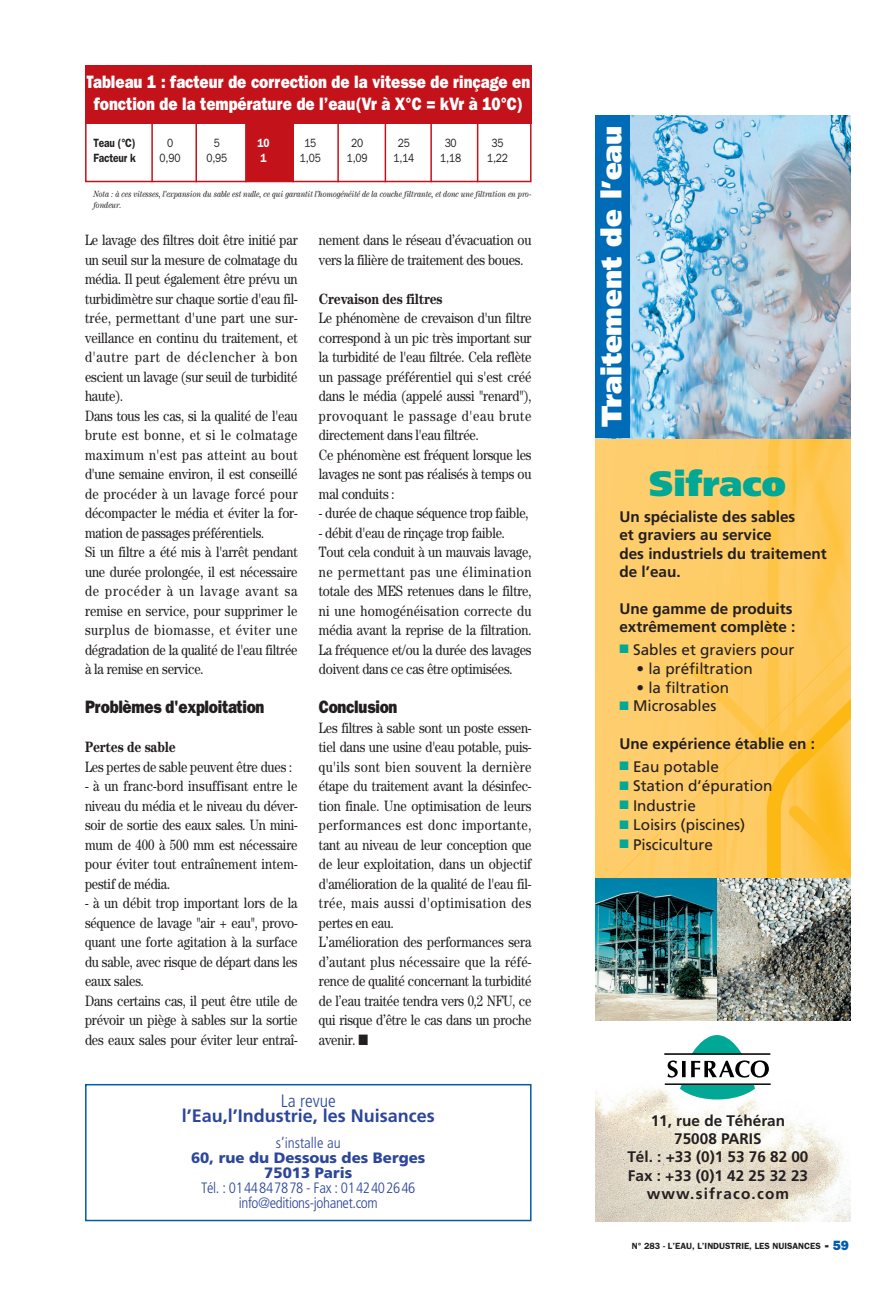
<style>
.page{position:relative;width:893px;height:1306px;background:#fff}
.page>*{position:absolute;margin:0;border:0;box-sizing:border-box;transform-origin:0 0}
.t1{font:35.25px "Frutiger Ultra Black+SCCFYK";color:#00a895}
.t2{font:28.05px "Frutiger Ultra Black+SCCFYK";color:#fff}
.t3{font:800 18px/21.6px "Franklin Gothic";color:#fff;text-align:center;scale:.85 1}
.t4{font:800 18px "Franklin Gothic";letter-spacing:-.02em;color:#231f20;scale:.85 1}
.t5{font:700 18px "Frutiger";color:#2c469a}
.t6{font:300 condensed 18px "Frutiger";color:#2c469a}
.t7{font:15.3px/18.3px "Frutiger Bold+FOZEPD";color:#231f20}
.t8{font:15.3px "Frutiger Roman+FEJDZK";color:#231f20}
.t9{font:15px/19.5px "Century";letter-spacing:-.015em;color:#231f20;scale:.85 1}
.t10{font:300 condensed 15px/15px "Frutiger";letter-spacing:-.025em;color:#2c469a;text-align:center}
.t11{font:900 15px/15px "Frutiger";color:#2c469a;text-align:center}
.t12{font:700 15px "Century";letter-spacing:-.015em;color:#231f20;scale:.85 1}
.t13{font:300 condensed 15px "Frutiger";color:#2c469a}
.t14{font:12px "Franklin Gothic";letter-spacing:-.02em;color:#231f20;scale:.85 1}
.t15{font:600 12px "Franklin Gothic";letter-spacing:-.02em;color:#231f20;scale:.85 1}
.t16{font:600 12px "Franklin Gothic";color:#fff;scale:.85 1}
.t17{font:italic 9px/10.5px "Century";letter-spacing:-.015em;color:#231f20;scale:.85 1}
.t18{font:600 9px "Franklin Gothic";color:#231f20}
.s1{color:#00a895}
.s2{font-weight:800;font-size:13.5px}
.s3{font-weight:800;font-size:13.5px;color:#015aaa}
</style>
<div class="page">
<div style="left:246px;top:124px;width:47px;height:58px;background:#c4121a"></div>
<div style="left:85px;top:65px;width:446px;height:59px;background:#c4121a"></div>
<hr style="left:151px;top:124px;width:2px;height:58px;background:#c4121a">
<hr style="left:195px;top:124px;width:2px;height:58px;background:#c4121a">
<hr style="left:245px;top:124px;width:2px;height:58px;background:#c4121a">
<hr style="left:292px;top:124px;width:2px;height:58px;background:#c4121a">
<hr style="left:337px;top:124px;width:2px;height:58px;background:#c4121a">
<hr style="left:385px;top:124px;width:1px;height:58px;background:#c4121a">
<hr style="left:430px;top:124px;width:2px;height:58px;background:#c4121a">
<hr style="left:477px;top:124px;width:1px;height:58px;background:#c4121a">
<img style="left:595px;top:115px;width:255px;height:1106px">
<div style="left:85px;top:65px;width:446px;height:117px;border:2px solid #c4121a"></div>
<div style="left:85px;top:1083px;width:446px;height:138px;border:2px solid #015aaa"></div>
<p class="t3" style="left:86px;top:73px;width:524px">Tableau 1 : facteur de correction de la vitesse de rinçage en fonction de la température de l’eau(Vr à X°C = kVr à 10°C)</p>
<p class="t15" style="left:94px;top:139px;width:51px">Teau (°C)</p>
<p class="t14" style="left:167px;top:139px;width:9px">0</p>
<p class="t14" style="left:214px;top:139px;width:9px">5</p>
<p class="t16" style="left:258px;top:139px;width:16px">10</p>
<p class="t14" style="left:304px;top:139px;width:16px">15</p>
<p class="t14" style="left:351px;top:139px;width:16px">20</p>
<p class="t14" style="left:398px;top:139px;width:16px">25</p>
<p class="t14" style="left:445px;top:139px;width:16px">30</p>
<p class="t14" style="left:491px;top:139px;width:16px">35</p>
<p class="t15" style="left:94px;top:154px;width:51px">Facteur k</p>
<p class="t14" style="left:160px;top:154px;width:26px">0,90</p>
<p class="t14" style="left:206px;top:154px;width:26px">0,95</p>
<p class="t16" style="left:261px;top:154px;width:9px">1</p>
<p class="t14" style="left:300px;top:154px;width:26px">1,05</p>
<p class="t14" style="left:347px;top:154px;width:26px">1,09</p>
<p class="t14" style="left:394px;top:154px;width:26px">1,14</p>
<p class="t14" style="left:440px;top:154px;width:26px">1,18</p>
<p class="t14" style="left:487px;top:154px;width:26px">1,22</p>
<p class="t17" style="left:94px;top:190px;width:517px">Nota : à ces vitesses, l’expansion du sable est nulle, ce qui garantit l’homogénéité de la couche filtrante, et donc une filtration en pro&shy;fondeur.</p>
<p class="t9" style="left:85px;top:231px;width:252px">Le lavage des filtres doit être initié par un seuil sur la mesure de colmatage du média. Il peut également être prévu un turbidimètre sur chaque sortie d'eau fil&shy;trée, permettant d'une part une sur&shy;veillance en continu du traitement, et d'autre part de déclencher à bon escient un lavage (sur seuil de turbidité haute).<br>Dans tous les cas, si la qualité de l'eau brute est bonne, et si le colmatage maximum n'est pas atteint au bout d'une semaine environ, il est conseillé de procéder à un lavage forcé pour décompacter le média et éviter la for&shy;mation de passages préférentiels.<br>Si un filtre a été mis à l'arrêt pendant une durée prolongée, il est nécessaire de procéder à un lavage avant sa remise en service, pour supprimer le surplus de biomasse, et éviter une dégradation de la qualité de l'eau filtrée à la remise en service.</p>
<p class="t4" style="left:85px;top:701px;width:213px">Problèmes d'exploitation</p>
<p class="t12" style="left:85px;top:742px;width:108px">Pertes de sable</p>
<p class="t9" style="left:85px;top:758px;width:245px">Les pertes de sable peuvent être dues :</p>
<p class="t9" style="left:85px;top:777px;width:252px;text-align:justify">- à un franc-bord insuffisant entre le niveau du média et le niveau du déver&shy;soir de sortie des eaux sales. Un mini&shy;mum de 400 à 500 mm est nécessaire pour éviter tout entraînement intem&shy;pestif de média.</p>
<p class="t9" style="left:85px;top:894px;width:252px">- à un débit trop important lors de la séquence de lavage "air + eau", provo&shy;quant une forte agitation à la surface du sable, avec risque de départ dans les eaux sales.<br>Dans certains cas, il peut être utile de prévoir un piège à sables sur la sortie des eaux sales pour éviter leur entraî-</p>
<p class="t9" style="left:319px;top:231px;width:252px">nement dans le réseau d’évacuation ou vers la filière de traitement des boues.</p>
<p class="t12" style="left:319px;top:293px;width:147px">Crevaison des filtres</p>
<p class="t9" style="left:319px;top:309px;width:252px">Le phénomène de crevaison d'un filtre correspond à un pic très important sur la turbidité de l'eau filtrée. Cela reflète un passage préférentiel qui s'est créé dans le média (appelé aussi "renard"), provoquant le passage d'eau brute directement dans l'eau filtrée.<br>Ce phénomène est fréquent lorsque les lavages ne sont pas réalisés à temps ou mal conduits :</p>
<p class="t9" style="left:319px;top:504px;width:248px">- durée de chaque séquence trop faible,</p>
<p class="t9" style="left:319px;top:524px;width:252px">- débit d'eau de rinçage trop faible.<br>Tout cela conduit à un mauvais lavage, ne permettant pas une élimination totale des MES retenues dans le filtre, ni une homogénéisation correcte du média avant la reprise de la filtration.<br>La fréquence et/ou la durée des lavages doivent dans ce cas être optimisées.</p>
<p class="t4" style="left:319px;top:701px;width:94px">Conclusion</p>
<p class="t9" style="left:319px;top:719px;width:252px">Les filtres à sable sont un poste essen&shy;tiel dans une usine d'eau potable, puis&shy;qu'ils sont bien souvent la dernière étape du traitement avant la désinfec&shy;tion finale. Une optimisation de leurs performances est donc importante, tant au niveau de leur conception que de leur exploitation, dans un objectif d'amélioration de la qualité de l'eau fil&shy;trée, mais aussi d'optimisation des pertes en eau.<br>L’amélioration des performances sera d’autant plus nécessaire que la réfé&shy;rence de qualité concernant la turbidité de l’eau traitée tendra vers 0,2 NFU, ce qui risque d’être le cas dans un proche avenir. ■</p>
<p class="t6" style="left:281px;top:1093px;width:56px">La revue</p>
<p class="t5" style="left:182px;top:1108px;width:254px">l’Eau,l’Industrie, les Nuisances</p>
<p class="t13" style="left:276px;top:1136px;width:66px">s’installe au</p>
<p class="t11" style="left:191px;top:1151px;width:236px">60, rue du Dessous des Berges<br>75013 Paris</p>
<p class="t10" style="left:201px;top:1181px;width:216px">Tél. : 0144847878 - Fax : 0142402646 info@editions-johanet.com</p>
<h2 class="t2" style="left:595px;top:427px;width:303px;rotate:-90deg">Traitement de l’eau</h2>
<h1 class="t1" style="left:649px;top:463px;width:138px">Sifraco</h1>
<p class="t7" style="left:619px;top:509px;width:209px">Un spécialiste des sables<br>et graviers au service<br>des industriels du traitement de l’eau.</p>
<p class="t7" style="left:619px;top:600px;width:177px">Une gamme de produits extrêmement complète :</p>
<p class="t8" style="left:619px;top:643px;width:177px"><span class="s1">■</span> Sables et graviers pour</p>
<p class="t8" style="left:636px;top:663px;width:118px">• la préfiltration</p>
<p class="t8" style="left:636px;top:681px;width:94px">• la filtration</p>
<p class="t8" style="left:619px;top:699px;width:98px"><span class="s1">■</span> Microsables</p>
<p class="t7" style="left:619px;top:735px;width:197px">Une expérience établie en :</p>
<p class="t8" style="left:619px;top:760px;width:101px"><span class="s1">■</span> Eau potable</p>
<p class="t8" style="left:619px;top:779px;width:154px"><span class="s1">■</span> Station d’épuration</p>
<p class="t8" style="left:619px;top:799px;width:78px"><span class="s1">■</span> Industrie</p>
<p class="t8" style="left:619px;top:818px;width:127px"><span class="s1">■</span> Loisirs (piscines)</p>
<p class="t8" style="left:619px;top:838px;width:95px"><span class="s1">■</span> Pisciculture</p>
<p class="t7" style="left:627px;top:1112px;width:182px;text-align:center">11, rue de Téhéran<br>75008 PARIS<br>Tél. : +33 (0)1 53 76 82 00<br>Fax : +33 (0)1 42 25 32 23 www.sifraco.com</p>
<p class="t18" style="left:632px;top:1242px;width:219px">N° 283 - L’EAU, L’INDUSTRIE, LES NUISANCES <span class="s2">-</span> <span class="s3">59</span></p>
</div>
